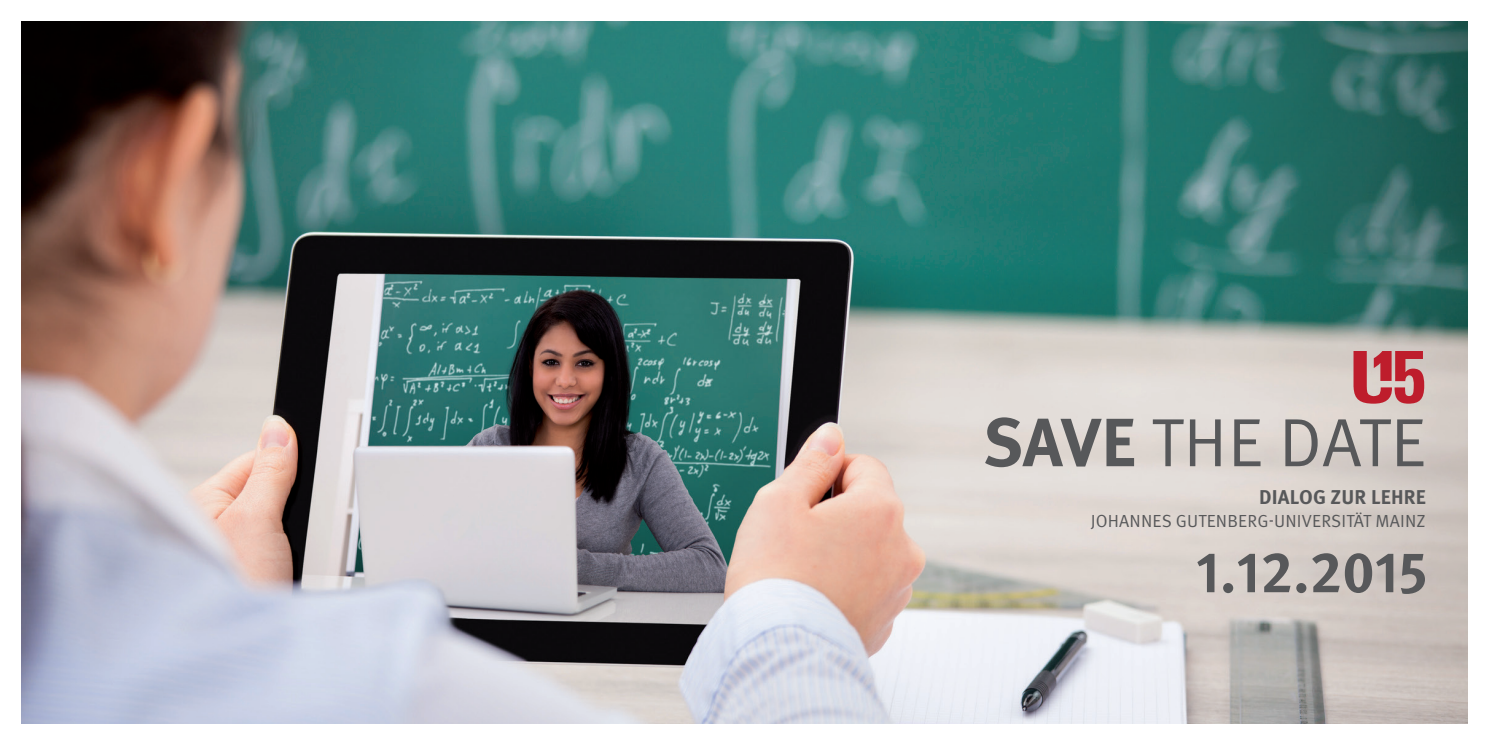
<style>
.page{position:relative;width:1489px;height:745px;background:#fff}
.page>*{position:absolute;margin:0;border:0;box-sizing:border-box;transform-origin:0 0}
.t1{font:68px "Meta OT Norm";letter-spacing:.01em;color:#57585a}
.t2{font:700 57.5px "Meta OT";color:#57585a}
.t3{font:700 20px "Meta OT";letter-spacing:.01em;color:#57585a}
.t4{font:17.5px "Meta OT Norm";letter-spacing:.01em;color:#57585a}
.s1{font-family:"Meta OT";font-weight:700}
</style>
<div class="page">
<img style="left:21px;top:22px;width:1446px;height:700px">
<svg style="left:1353px;top:351px;width:70px;height:52px;background:#c65e65"></svg>
<h1 class="t1" style="left:982px;top:401px;width:445px"><span class="s1">SAVE</span> THE DATE</h1>
<p class="t3" style="left:1258px;top:484px;width:168px">DIALOG ZUR LEHRE</p>
<p class="t4" style="left:1090px;top:509px;width:336px">JOHANNES GUTENBERG-UNIVERSITÄT MAINZ</p>
<h2 class="t2" style="left:1195px;top:535px;width:233px">1.12.2015</h2>
</div>
